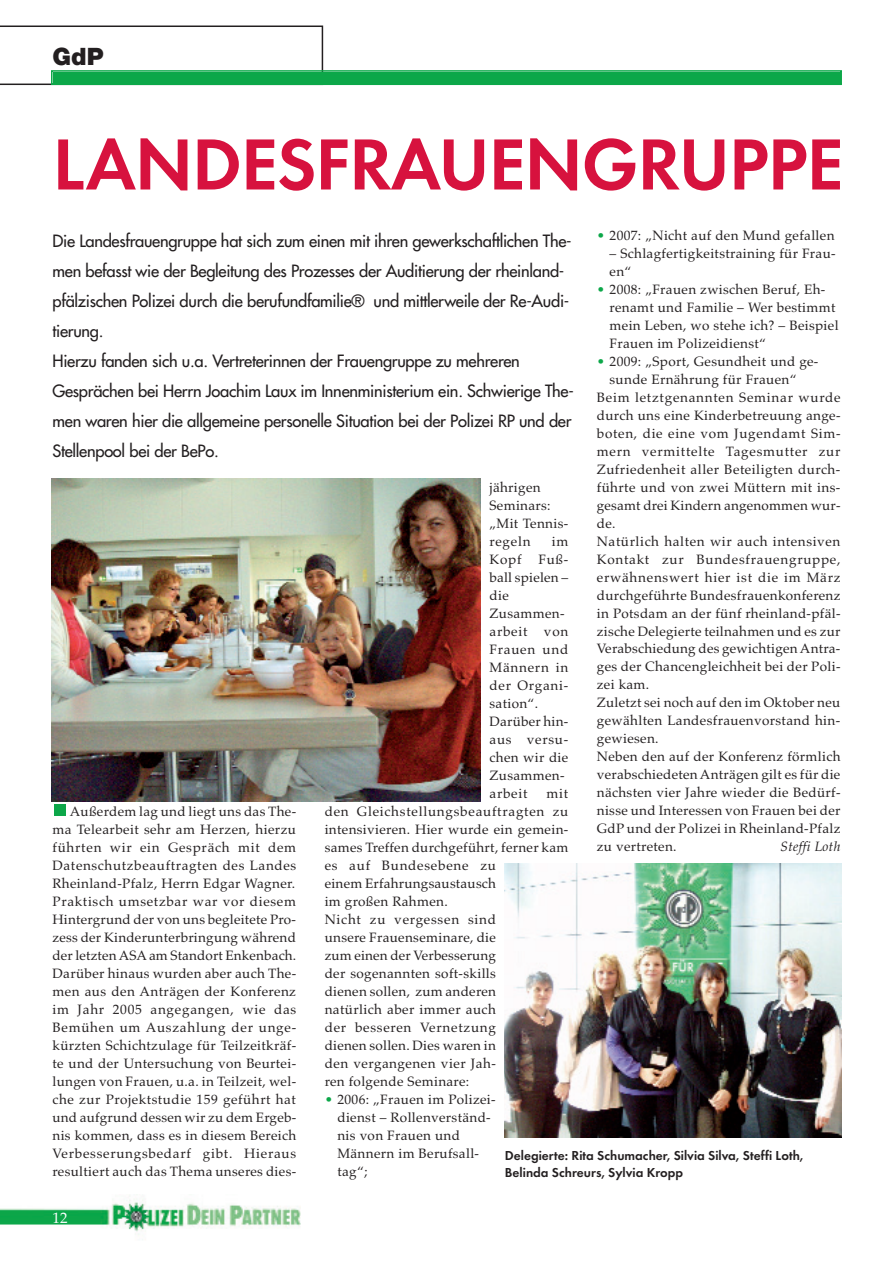
<style>
.page{position:relative;width:893px;height:1263px;background:#fff}
.page>*{position:absolute;margin:0;border:0;box-sizing:border-box;transform-origin:0 0}
.t1{font:75px "Futura Dem";letter-spacing:-.015em;color:#d7123e}
.t2{font:900 24px "Helvetica Neue";color:#231f20}
.t3{font:16.5px/30px "Futura";letter-spacing:-.015em;color:#231f20}
.t4{font:15px "Palatino";color:#fff}
.t5{font:13.5px/18px "Palatino";letter-spacing:.025em;color:#231f20}
.t6{font:13.5px "Palatino";letter-spacing:.055em;color:#231f20}
.t7{font:13.5px/16.2px "Futura Dem";color:#231f20}
.t8{font:13.5px "Palatino";letter-spacing:.045em;color:#231f20}
.t9{font:13.5px "Palatino";letter-spacing:.05em;color:#231f20}
.t10{font:13.5px "Palatino Italic Os F";letter-spacing:.025em;color:#231f20}
.s1{color:#0ca749}
</style>
<div class="page">
<svg style="left:0;top:26px;width:323px;height:59px"></svg>
<div style="left:53px;top:72px;width:787px;height:12px;background:#0ca749"></div>
<div style="left:51px;top:70px;width:791px;height:15px;border:2px solid #0ca749"></div>
<img style="left:0;top:1195px;width:300px;height:45px">
<div style="left:54px;top:805px;width:11px;height:11px;background:#0ca749"></div>
<img style="left:51px;top:479px;width:429px;height:322px">
<img style="left:505px;top:863px;width:337px;height:274px">
<h2 class="t2" style="left:53px;top:48px;width:53px">GdP</h2>
<h1 class="t1" style="left:53px;top:133px;width:793px">LANDESFRAUENGRUPPE</h1>
<p class="t5" style="left:597px;top:227px;width:239px"><span class="s1">•</span> 2007: „Nicht auf den Mund gefallen</p>
<p class="t5" style="left:610px;top:245px;width:228px">– Schlagfertigkeitstraining für Frau&shy;en“</p>
<p class="t5" style="left:610px;top:281px;width:230px;text-indent:-13px"><span class="s1">•</span> 2008: „Frauen zwischen Beruf, Eh&shy;renamt und Familie – Wer bestimmt mein Leben, wo stehe ich? – Beispiel<br>Frauen im Polizeidienst“</p>
<p class="t5" style="left:597px;top:353px;width:223px"><span class="s1">•</span> 2009: „Sport, Gesundheit und ge-</p>
<p class="t5" style="left:610px;top:371px;width:188px">sunde Ernährung für Frauen“</p>
<p class="t6" style="left:597px;top:392px;width:245px">Beim letztgenannten Seminar wurde</p>
<p class="t5" style="left:597px;top:407px;width:245px">durch uns eine Kinderbetreuung ange-</p>
<p class="t9" style="left:597px;top:428px;width:245px">boten, die eine vom Jugendamt Sim-</p>
<p class="t6" style="left:597px;top:446px;width:245px">mern vermittelte Tagesmutter zur</p>
<p class="t5" style="left:597px;top:461px;width:245px">Zufriedenheit aller Beteiligten durch-</p>
<p class="t5" style="left:597px;top:479px;width:245px">führte und von zwei Müttern mit ins-</p>
<p class="t5" style="left:597px;top:497px;width:245px">gesamt drei Kindern angenommen wur-</p>
<p class="t5" style="left:597px;top:515px;width:20px">de.</p>
<p class="t8" style="left:597px;top:536px;width:245px">Natürlich halten wir auch intensiven</p>
<p class="t6" style="left:597px;top:554px;width:245px">Kontakt zur Bundesfrauengruppe,</p>
<p class="t6" style="left:597px;top:572px;width:245px">erwähnenswert hier ist die im März</p>
<p class="t5" style="left:597px;top:587px;width:245px">durchgeführte Bundesfrauenkonferenz</p>
<p class="t5" style="left:597px;top:605px;width:245px">in Potsdam an der fünf rheinland-pfäl-</p>
<p class="t5" style="left:597px;top:623px;width:245px">zische Delegierte teilnahmen und es zur</p>
<p class="t5" style="left:597px;top:641px;width:245px">Verabschiedung des gewichtigen Antra-</p>
<p class="t5" style="left:597px;top:659px;width:245px">ges der Chancengleichheit bei der Poli-</p>
<p class="t5" style="left:597px;top:677px;width:54px">zei kam.</p>
<p class="t5" style="left:597px;top:695px;width:245px">Zuletzt sei noch auf den im Oktober neu</p>
<p class="t5" style="left:597px;top:713px;width:245px">gewählten Landesfrauenvorstand hin-</p>
<p class="t5" style="left:597px;top:731px;width:63px">gewiesen.</p>
<p class="t5" style="left:597px;top:749px;width:245px">Neben den auf der Konferenz förmlich</p>
<p class="t5" style="left:597px;top:767px;width:245px">verabschiedeten Anträgen gilt es für die</p>
<p class="t5" style="left:597px;top:785px;width:245px">nächsten vier Jahre wieder die Bedürf-</p>
<p class="t5" style="left:597px;top:803px;width:245px">nisse und Interessen von Frauen bei der</p>
<p class="t5" style="left:597px;top:821px;width:245px">GdP und der Polizei in Rheinland-Pfalz</p>
<p class="t5" style="left:597px;top:839px;width:81px">zu vertreten.</p>
<p class="t10" style="left:780px;top:841px;width:62px">Steffi Loth</p>
<p class="t3" style="left:53px;top:227px;width:523px">Die Landesfrauengruppe hat sich zum einen mit ihren gewerkschaftlichen The&shy;men befasst wie der Begleitung des Prozesses der Auditierung der rheinland&shy;pfälzischen Polizei durch die berufundfamilie® und mittlerweile der Re-Audi&shy;tierung.<br>Hierzu fanden sich u.a. Vertreterinnen der Frauengruppe zu mehreren Gesprächen bei Herrn Joachim Laux im Innenministerium ein. Schwierige The&shy;men waren hier die allgemeine personelle Situation bei der Polizei RP und der Stellenpool bei der BePo.</p>
<p class="t5" style="left:489px;top:480px;width:80px">jährigen<br>Seminars: „Mit Tennis&shy;regeln</p>
<p class="t5" style="left:552px;top:534px;width:18px">im</p>
<p class="t5" style="left:489px;top:552px;width:34px">Kopf</p>
<p class="t5" style="left:489px;top:552px;width:80px;text-indent:49px">Fuß&shy;ball spielen – die<br>Zusammen&shy;arbeit von<br>Frauen und<br>Männern in der Organi&shy;sation“.<br>Darüber hin&shy;aus versu&shy;chen wir die<br>Zusammen&shy;arbeit</p>
<p class="t5" style="left:325px;top:786px;width:245px;text-indent:222px">mit den Gleichstellungsbeauftragten zu intensivieren. Hier wurde ein gemein&shy;sames Treffen durchgeführt, ferner kam es auf Bundesebene zu<br>einem Erfahrungsaustausch<br>im großen Rahmen.<br>Nicht zu vergessen sind<br>unsere Frauenseminare, die<br>zum einen der Verbesserung<br>der sogenannten soft-skills<br>dienen sollen, zum anderen<br>natürlich aber immer auch<br>der besseren Vernetzung<br>dienen sollen. Dies waren in<br>den vergangenen vier Jah-<br>ren folgende Seminare:</p>
<p class="t5" style="left:337px;top:1091px;width:160px;text-indent:-13px"><span class="s1">•</span> 2006: „Frauen im Polizei&shy;dienst – Rollenverständ&shy;nis von Frauen und<br>Männern im Berufsall&shy;tag“;</p>
<p class="t5" style="left:53px;top:804px;width:245px;text-align:justify;text-indent:17px">Außerdem lag und liegt uns das The&shy;ma Telearbeit sehr am Herzen, hierzu führten wir ein Gespräch mit dem Datenschutzbeauftragten des Landes Rheinland-Pfalz, Herrn Edgar Wagner.<br>Praktisch umsetzbar war vor diesem Hintergrund der von uns begleitete Pro&shy;zess der Kinderunterbringung während der letzten ASA am Standort Enkenbach.<br>Darüber hinaus wurden aber auch The&shy;men aus den Anträgen der Konferenz im Jahr 2005 angegangen, wie das Bemühen um Auszahlung der unge&shy;kürzten Schichtzulage für Teilzeitkräf&shy;te und der Untersuchung von Beurtei&shy;lungen von Frauen, u.a. in Teilzeit, wel&shy;che zur Projektstudie 159 geführt hat und aufgrund dessen wir zu dem Ergeb&shy;nis kommen, dass es in diesem Bereich Verbesserungsbedarf gibt. Hieraus resultiert auch das Thema unseres dies-</p>
<p class="t7" style="left:505px;top:1149px;width:300px">Delegierte: Rita Schumacher, Silvia Silva, Steffi Loth,<br>Belinda Schreurs, Sylvia Kropp</p>
<p class="t4" style="left:53px;top:1212px;width:16px">12</p>
</div>
